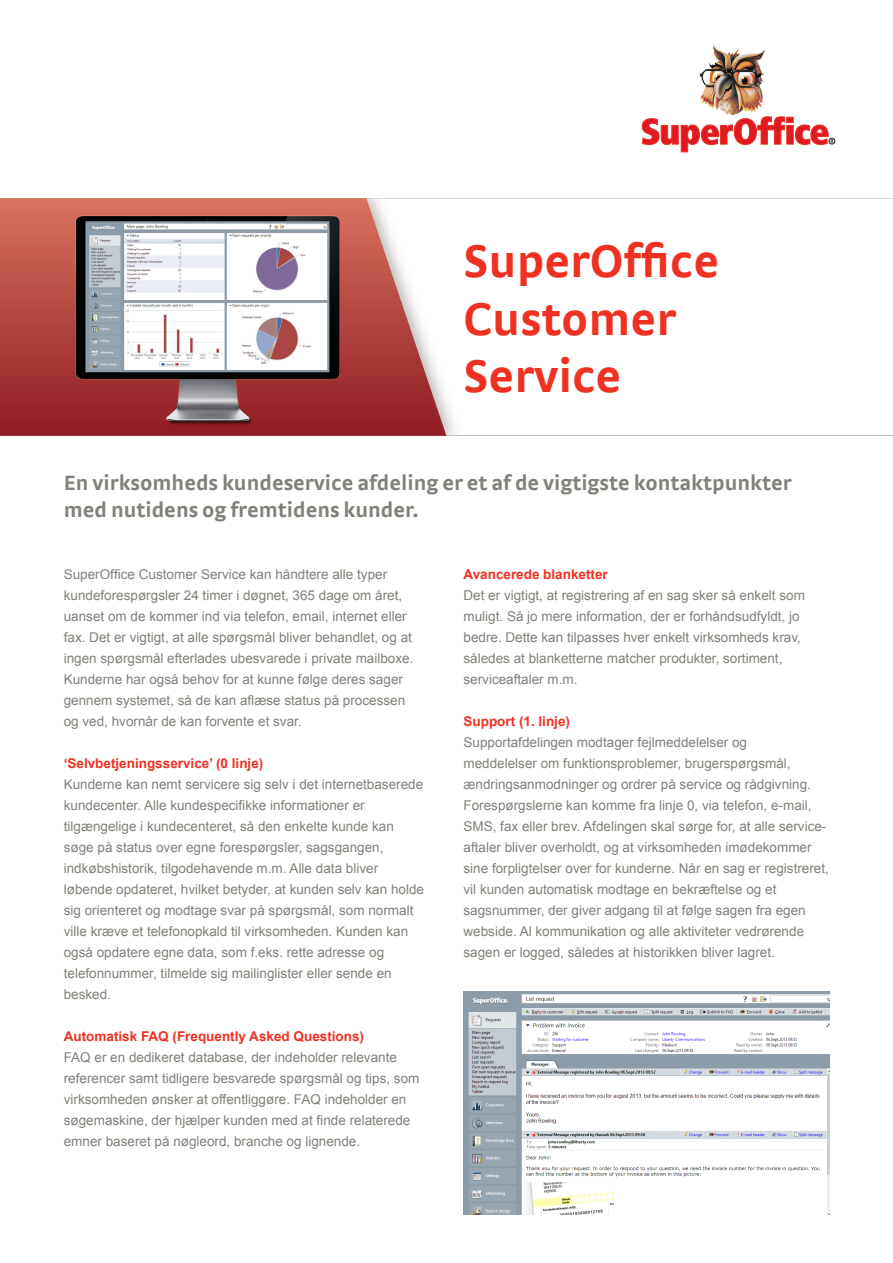
<style>
.page{position:relative;width:893px;height:1263px;background:#fff}
.page>*{position:absolute;margin:0;border:0;box-sizing:border-box;transform-origin:0 0}
.t1{font:700 48px/57.6px "Strada";color:#ef3122}
.t2{font:700 21.75px/26.2px "Strada";color:#828079}
.t3{font:13.5px/21px "Arial";color:#828079}
.t4{font:700 13.5px "Arial";color:#ef3122}
</style>
<div class="page">
<svg style="left:464px;top:198px;width:429px;height:238px"></svg>
<svg style="left:370px;top:198px;width:76px;height:238px"></svg>
<img style="left:699px;top:43px;width:65px;height:72px">
<svg style="left:642px;top:116px;width:193px;height:36px"></svg>
<img style="left:0;top:198px;width:370px;height:238px">
<img style="left:464px;top:992px;width:365px;height:222px">
<p class="t1" style="left:463px;top:231px;width:257px">SuperOffice<br>Customer</p>
<p class="t1" style="left:463px;top:346px;width:159px">Service</p>
<p class="t2" style="left:64px;top:469px;width:729px">En virksomheds kundeservice afdeling er et af de vigtigste kontaktpunkter med nutidens og fremtidens kunder.</p>
<p class="t3" style="left:64px;top:563px;width:350px">SuperOffice Customer Service kan håndtere alle typer kundeforespørgsler 24 timer i døgnet, 365 dage om året, uanset om de kommer ind via telefon, email, internet eller fax. Det er vigtigt, at alle spørgsmål bliver behandlet, og at</p>
<p class="t3" style="left:64px;top:647px;width:351px">ingen spørgsmål efterlades ubesvarede i private mailboxe.</p>
<p class="t3" style="left:64px;top:668px;width:341px">Kunderne har også behov for at kunne følge deres sager</p>
<p class="t3" style="left:64px;top:689px;width:343px">gennem systemet, så de kan aflæse status på processen</p>
<p class="t3" style="left:64px;top:710px;width:239px">og ved, hvornår de kan forvente et svar.</p>
<p class="t4" style="left:64px;top:754px;width:201px">‘Selvbetjeningsservice’ (0 linje)</p>
<p class="t3" style="left:64px;top:773px;width:361px">Kunderne kan nemt servicere sig selv i det internetbaserede</p>
<p class="t3" style="left:64px;top:794px;width:362px">kundecenter. Alle kundespecifikke informationer er tilgængelige i kundecenteret, så den enkelte kunde kan søge på status over egne forespørgsler, sagsgangen, indkøbshistorik, tilgodehavende m.m. Alle data bliver løbende opdateret, hvilket betyder, at kunden selv kan holde sig orienteret og modtage svar på spørgsmål, som normalt ville kræve et telefonopkald til virksomheden. Kunden kan også opdatere egne data, som f.eks. rette adresse og telefonnummer, tilmelde sig mailinglister eller sende en besked.</p>
<p class="t4" style="left:64px;top:1027px;width:302px">Automatisk FAQ (Frequently Asked Questions)</p>
<p class="t3" style="left:64px;top:1046px;width:335px">FAQ er en dedikeret database, der indeholder relevante</p>
<p class="t3" style="left:64px;top:1067px;width:357px">referencer samt tidligere besvarede spørgsmål og tips, som</p>
<p class="t3" style="left:64px;top:1088px;width:344px">virksomheden ønsker at offentliggøre. FAQ indeholder en</p>
<p class="t3" style="left:64px;top:1109px;width:348px">søgemaskine, der hjælper kunden med at finde relaterede</p>
<p class="t3" style="left:64px;top:1130px;width:298px">emner baseret på nøgleord, branche og lignende.</p>
<p class="t4" style="left:463px;top:565px;width:146px">Avancerede blanketter</p>
<p class="t3" style="left:463px;top:584px;width:343px">Det er vigtigt, at registrering af en sag sker så enkelt som</p>
<p class="t3" style="left:463px;top:605px;width:339px">muligt. Så jo mere information, der er forhåndsudfyldt, jo bedre. Dette kan tilpasses hver enkelt virksomheds krav,</p>
<p class="t3" style="left:463px;top:647px;width:320px">således at blanketterne matcher produkter, sortiment,</p>
<p class="t3" style="left:463px;top:668px;width:116px">serviceaftaler m.m.</p>
<p class="t4" style="left:463px;top:712px;width:108px">Support (1. linje)</p>
<p class="t3" style="left:463px;top:731px;width:285px">Supportafdelingen modtager fejlmeddelelser og</p>
<p class="t3" style="left:463px;top:752px;width:329px">meddelelser om funktionsproblemer, brugerspørgsmål,</p>
<p class="t3" style="left:463px;top:773px;width:349px">ændringsanmodninger og ordrer på service og rådgivning.</p>
<p class="t3" style="left:463px;top:794px;width:367px">Forespørgslerne kan komme fra linje 0, via telefon, e-mail, SMS, fax eller brev. Afdelingen skal sørge for, at alle service&shy;aftaler bliver overholdt, og at virksomheden imødekommer sine forpligtelser over for kunderne. Når en sag er registreret, vil kunden automatisk modtage en bekræftelse og et sagsnummer, der giver adgang til at følge sagen fra egen webside. Al kommunikation og alle aktiviteter vedrørende sagen er logged, således at historikken bliver lagret.</p>
</div>
